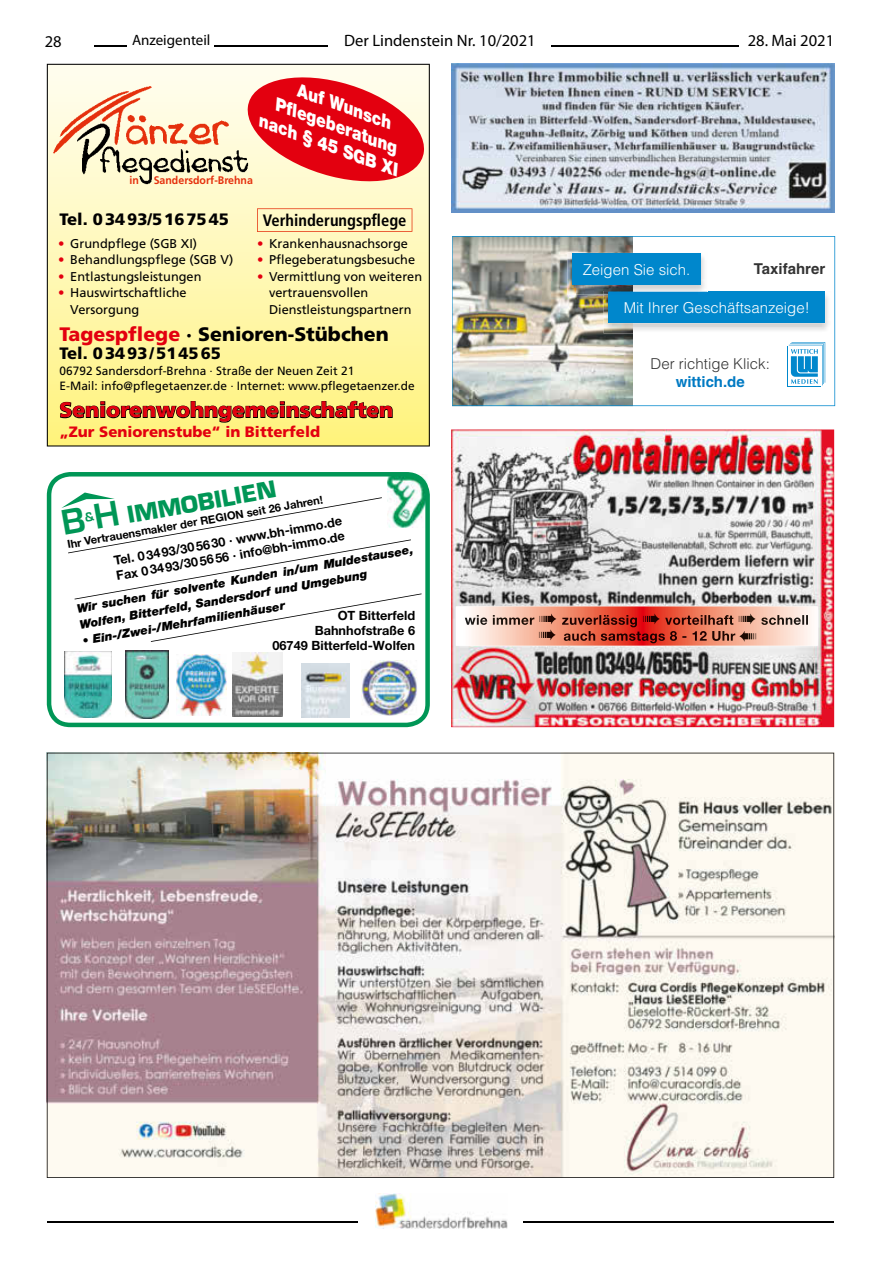
<style>
.page{position:relative;width:881px;height:1263px;background:#fff}
.page>*{position:absolute;margin:0;border:0;box-sizing:border-box;transform-origin:0 0}
.t1{font:700 22.5px "Eurostile LT";color:#009656}
.t2{font:900 21px "Frutiger LT";color:#e3000f}
.t3{font:900 19.5px "Frutiger LT";color:#000}
.t4{font:italic 900 18px/21px "Helvetica Neue LT";color:#fff;text-align:center;scale:.9 1}
.t5{font:16.5px "Myriad Pro";color:#000}
.t6{font:900 16.5px "Frutiger LT";color:#000}
.t7{font:700 condensed 16.5px "Frutiger LT";color:#000}
.t8{font:300 15px "Helvetica LT";color:#fff}
.t9{font:900 15px "Frutiger LT";color:#e3000f}
.t10{font:300 15px "Helvetica LT";color:#333}
.t11{font:15px "Myriad Pro";color:#000}
.t12{font:700 15px "Helvetica LT";color:#007ac3}
.t13{font:700 15px "Helvetica LT";color:#333}
.t14{font:12.75px/16.5px "Frutiger LT";color:#000}
.t15{font:700 12.75px/15.1px "Helvetica Neue LT";color:#000;text-align:right}
.t16{font:italic 900 12px/16.5px "Helvetica Neue LT";color:#000}
.t17{font:12px/15.6px "Frutiger LT";color:#000}
.t18{font:700 11.1px "Helvetica Neue LT";color:#000}
.t19{font:700 11.1px "Frutiger LT";color:#e5300d;scale:.96 1}
.s1{color:#e3000f}
.s2{font-weight:600;font-size:33px}
</style>
<div class="page">
<img style="left:47px;top:472px;width:382px;height:255px">
<img style="left:125px;top:651px;width:44px;height:67px">
<img style="left:451px;top:64px;width:382px;height:149px">
<img style="left:452px;top:236px;width:382px;height:170px">
<div style="left:787px;top:346px;width:33px;height:41px;background:#0087cc"></div>
<svg style="left:788px;top:385px;width:32px;height:1px"></svg>
<svg style="left:788px;top:342px;width:36px;height:43px"></svg>
<img style="left:603px;top:291px;width:228px;height:42px">
<div style="left:608px;top:292px;width:216px;height:31px;background:#0087cc"></div>
<img style="left:632px;top:252px;width:75px;height:40px">
<img style="left:567px;top:252px;width:65px;height:43px">
<img style="left:608px;top:292px;width:24px;height:3px">
<div style="left:572px;top:253px;width:128px;height:31px;background:#0087cc"></div>
<hr style="left:94px;top:45px;width:234px;height:2px;background:#000">
<hr style="left:551px;top:45px;width:282px;height:2px;background:#000">
<div style="left:739px;top:33px;width:99px;height:15px;background:#fff"></div>
<hr style="left:47px;top:1221px;width:310px;height:1px;background:#000">
<hr style="left:523px;top:1222px;width:310px;height:1px;background:#000">
<img style="left:375px;top:1194px;width:132px;height:34px">
<div style="left:128px;top:34px;width:86px;height:16px;background:#fff"></div>
<svg style="left:47px;top:753px;width:786px;height:425px"></svg>
<img style="left:451px;top:429px;width:382px;height:298px">
<svg style="left:455px;top:606px;width:362px;height:40px;background:#f4ad9c"></svg>
<img style="left:464px;top:615px;width:70px;height:10px">
<img style="left:539px;top:614px;width:17px;height:10px">
<img style="left:557px;top:615px;width:80px;height:12px">
<img style="left:642px;top:614px;width:91px;height:11px">
<svg style="left:660px;top:615px;width:73px;height:10px"></svg>
<img style="left:738px;top:614px;width:69px;height:11px">
<svg style="left:756px;top:615px;width:51px;height:10px"></svg>
<img style="left:538px;top:630px;width:17px;height:10px">
<img style="left:563px;top:631px;width:172px;height:12px">
<img style="left:739px;top:631px;width:16px;height:10px">
<svg style="left:47px;top:64px;width:382px;height:382px;background:#fcf4aa"></svg>
<svg style="left:60px;top:401px;width:332px;height:22px;background:#bcb362"></svg>
<img style="left:77px;top:123px;width:181px;height:72px">
<img style="left:51px;top:85px;width:181px;height:71px">
<svg style="left:257px;top:208px;width:155px;height:24px;background:#fdebb8"></svg>
<svg style="left:245px;top:70px;width:181px;height:119px;background:#ed5f5d"></svg>
<svg style="left:61px;top:492px;width:360px;height:150px"></svg>
<p class="t5" style="left:45px;top:32px;width:18px">28</p>
<p class="t11" style="left:132px;top:31px;width:80px">Anzeigenteil</p>
<p class="t5" style="left:344px;top:31px;width:193px">Der Lindenstein Nr. 10/2021</p>
<p class="t5" style="left:747px;top:30px;width:88px">28. Mai 2021</p>
<h3 class="t4" style="left:278px;top:71px;width:166px;rotate:20deg">Auf Wunsch<br>Pflegeberatung nach § 45 SGB XI</h3>
<p class="t19" style="left:129px;top:173px;width:11px">in</p>
<p class="t19" style="left:154px;top:173px;width:105px">Sandersdorf-Brehna</p>
<p class="t6" style="left:60px;top:209px;width:171px">Tel. 03493/5167545</p>
<p class="t14" style="left:58px;top:235px;width:140px"><span class="s1">•</span> Grundpflege (SGB XI)</p>
<p class="t14" style="left:58px;top:252px;width:176px"><span class="s1">•</span> Behandlungspflege (SGB V)</p>
<p class="t14" style="left:58px;top:268px;width:145px"><span class="s1">•</span> Entlastungsleistungen</p>
<p class="t14" style="left:70px;top:285px;width:118px;text-indent:-12px"><span class="s1">•</span> Hauswirtschaftliche<br>Versorgung</p>
<p class="t7" style="left:263px;top:210px;width:145px">Verhinderungspflege</p>
<p class="t14" style="left:257px;top:235px;width:152px"><span class="s1">•</span> Krankenhausnachsorge</p>
<p class="t14" style="left:257px;top:252px;width:159px"><span class="s1">•</span> Pflegeberatungsbesuche</p>
<p class="t14" style="left:269px;top:268px;width:154px;text-indent:-12px"><span class="s1">•</span> Vermittlung von weiteren vertrauensvollen<br>Dienstleistungspartnern</p>
<h3 class="t3" style="left:60px;top:322px;width:330px"><span class="s1">Tagespflege</span> · Senioren-Stübchen</h3>
<p class="t6" style="left:60px;top:343px;width:163px">Tel. 03493/514565</p>
<p class="t17" style="left:60px;top:363px;width:356px">06792 Sandersdorf-Brehna · Straße der Neuen Zeit 21<br>E-Mail: info@pflegetaenzer.de · Internet: www.pflegetaenzer.de</p>
<h2 class="t2" style="left:60px;top:397px;width:335px">Seniorenwohngemeinschaften</h2>
<p class="t9" style="left:60px;top:423px;width:262px">„Zur Seniorenstube“ in Bitterfeld</p>
<h1 class="t1" style="left:92px;top:507px;width:185px;rotate:-10deg"><span class="s2">H</span> IMMOBILIEN</h1>
<p class="t18" style="left:66px;top:538px;width:261px;rotate:-10deg">Ihr Vertrauensmakler der REGION seit 26 Jahren!</p>
<p class="t15" style="left:112px;top:553px;width:233px;text-align:left;rotate:-10deg">Tel. 03493/305630 · www.bh-immo.de<br>Fax 03493/305656 · info@bh-immo.de</p>
<p class="t16" style="left:75px;top:600px;width:343px;rotate:-10deg">Wir suchen für solvente Kunden in/um Muldestausee,<br>Wolfen, Bitterfeld, Sandersdorf und Umgebung</p>
<p class="t16" style="left:81px;top:632px;width:207px;rotate:-10deg">• Ein-/Zwei-/Mehrfamilienhäuser</p>
<p class="t15" style="left:272px;top:607px;width:144px">OT Bitterfeld<br>Bahnhofstraße 6<br>06749 Bitterfeld-Wolfen</p>
<p class="t8" style="left:582px;top:260px;width:109px">Zeigen Sie sich.</p>
<p class="t13" style="left:753px;top:260px;width:73px">Taxifahrer</p>
<p class="t8" style="left:623px;top:299px;width:187px">Mit Ihrer Geschäftsanzeige!</p>
<p class="t10" style="left:650px;top:354px;width:121px">Der richtige Klick:</p>
<p class="t12" style="left:675px;top:372px;width:71px">wittich.de</p>
</div>
